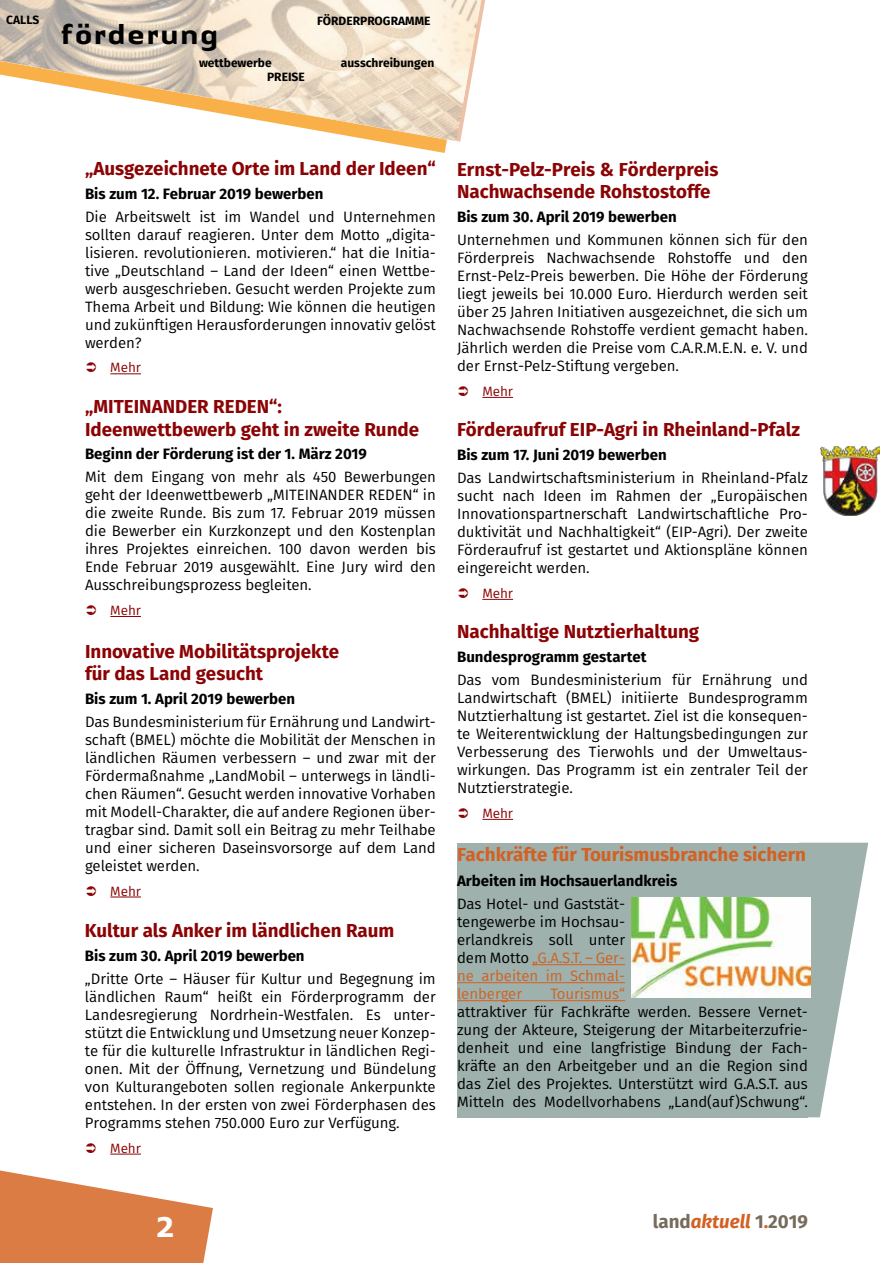
<style>
.page{position:relative;width:893px;height:1263px;background:#fff}
.page>*{position:absolute;margin:0;border:0;box-sizing:border-box;transform-origin:0 0}
.t1{font:500 30px "Authentic Sans LT";color:#000}
.t2{font:700 27px "Verdana";color:#fff}
.t3{font:700 18.75px/22.5px "Fira Sans";color:#8b0304}
.t4{font:700 18.75px "Fira Sans";color:#d26123}
.t5{font:700 18.75px "Fira Sans";color:#776c5c}
.t6{font:15px/18px "Fira Sans";letter-spacing:-.005em;color:#000;text-align:justify}
.t7{font:700 15px "Fira Sans";color:#000}
.t8{font:15px "Fira Sans";letter-spacing:-.005em;color:#d26123}
.t9{font:13.5px "Fira Sans";letter-spacing:-.01em;color:#8b0304}
.t10{font:700 12px "Fira Sans";color:#000}
.s1{color:#d26123}
.s2{font-style:italic;color:#d26123}
</style>
<div class="page">
<svg style="left:0;top:1170px;width:213px;height:93px"></svg>
<svg style="left:383px;top:142px;width:64px;height:11px"></svg>
<img style="left:0;top:0;width:482px;height:141px">
<img style="left:820px;top:446px;width:59px;height:70px">
<hr style="left:110px;top:897px;width:31px;height:1px;background:#8b0304">
<hr style="left:482px;top:397px;width:31px;height:1px;background:#8b0304">
<hr style="left:110px;top:373px;width:31px;height:1px;background:#8b0304">
<hr style="left:110px;top:616px;width:31px;height:1px;background:#8b0304">
<hr style="left:482px;top:599px;width:31px;height:1px;background:#8b0304">
<hr style="left:110px;top:1154px;width:31px;height:1px;background:#8b0304">
<hr style="left:482px;top:819px;width:31px;height:1px;background:#8b0304">
<svg style="left:808px;top:843px;width:60px;height:274px"></svg>
<div style="left:457px;top:843px;width:351px;height:275px;background:#9eb1ac"></div>
<hr style="left:532px;top:964px;width:93px;height:1px;background:#d26123">
<hr style="left:457px;top:982px;width:168px;height:1px;background:#d26123">
<hr style="left:457px;top:1000px;width:168px;height:1px;background:#d26123">
<svg style="left:631px;top:895px;width:179px;height:3px"></svg>
<img style="left:631px;top:898px;width:179px;height:99px">
<p class="t10" style="left:6px;top:10px;width:35px">CALLS</p>
<h1 class="t1" style="left:59px;top:15px;width:161px">förderung</h1>
<p class="t10" style="left:317px;top:11px;width:115px">FÖRDERPROGRAMME</p>
<p class="t10" style="left:199px;top:53px;width:74px">wettbewerbe</p>
<p class="t10" style="left:341px;top:53px;width:95px">ausschreibungen</p>
<p class="t10" style="left:267px;top:67px;width:39px">PREISE</p>
<p class="t3" style="left:85px;top:156px;width:352px">„Ausgezeichnete Orte im Land der Ideen“</p>
<p class="t7" style="left:85px;top:181px;width:240px">Bis zum 12. Februar 2019 bewerben</p>
<p class="t6" style="left:85px;top:207px;width:352px">Die Arbeitswelt ist im Wandel und Unternehmen sollten darauf reagieren. Unter dem Motto „digita&shy;lisieren. revolutionieren. motivieren.“ hat die Initia&shy;tive „Deutschland – Land der Ideen“ einen Wettbe&shy;werb ausgeschrieben. Gesucht werden Projekte zum Thema Arbeit und Bildung: Wie können die heutigen und zukünftigen Herausforderungen innovativ gelöst werden?</p>
<p class="t9" style="left:110px;top:358px;width:32px">Mehr</p>
<p class="t3" style="left:85px;top:394px;width:336px">„MITEINANDER REDEN“:<br>Ideenwettbewerb geht in zweite Runde</p>
<p class="t7" style="left:85px;top:441px;width:283px">Beginn der Förderung ist der 1. März 2019</p>
<p class="t6" style="left:85px;top:468px;width:352px">Mit dem Eingang von mehr als 450 Bewerbungen geht der Ideenwettbewerb „MITEINANDER REDEN“ in die zweite Runde. Bis zum 17. Februar 2019 müssen die Bewerber ein Kurzkonzept und den Kostenplan ihres Projektes einreichen. 100 davon werden bis Ende Februar 2019 ausgewählt. Eine Jury wird den Ausschreibungsprozess begleiten.</p>
<p class="t9" style="left:110px;top:600px;width:32px">Mehr</p>
<p class="t3" style="left:85px;top:638px;width:256px">Innovative Mobilitätsprojekte für das Land gesucht</p>
<p class="t7" style="left:85px;top:686px;width:212px">Bis zum 1. April 2019 bewerben</p>
<p class="t6" style="left:85px;top:712px;width:352px">Das Bundesministerium für Ernährung und Landwirt&shy;schaft (BMEL) möchte die Mobilität der Menschen in ländlichen Räumen verbessern – und zwar mit der Fördermaßnahme „LandMobil – unterwegs in ländli&shy;chen Räumen“. Gesucht werden innovative Vorhaben mit Modell-Charakter, die auf andere Regionen über&shy;tragbar sind. Damit soll ein Beitrag zu mehr Teilhabe und einer sicheren Daseinsvorsorge auf dem Land geleistet werden.</p>
<p class="t9" style="left:110px;top:881px;width:32px">Mehr</p>
<p class="t3" style="left:85px;top:918px;width:311px">Kultur als Anker im ländlichen Raum</p>
<p class="t7" style="left:85px;top:943px;width:221px">Bis zum 30. April 2019 bewerben</p>
<p class="t6" style="left:85px;top:969px;width:352px">„Dritte Orte – Häuser für Kultur und Begegnung im ländlichen Raum“ heißt ein Förderprogramm der Landesregierung Nordrhein-Westfalen. Es unter&shy;stützt die Entwicklung und Umsetzung neuer Konzep&shy;te für die kulturelle Infrastruktur in ländlichen Regi&shy;onen. Mit der Öffnung, Vernetzung und Bündelung von Kulturangeboten sollen regionale Ankerpunkte entstehen. In der ersten von zwei Förderphasen des Programms stehen 750.000 Euro zur Verfügung.</p>
<p class="t9" style="left:110px;top:1138px;width:32px">Mehr</p>
<p class="t3" style="left:457px;top:157px;width:263px">Ernst-Pelz-Preis &amp; Förderpreis<br>Nachwachsende Rohstostoffe</p>
<p class="t7" style="left:457px;top:204px;width:221px">Bis zum 30. April 2019 bewerben</p>
<p class="t6" style="left:457px;top:231px;width:352px">Unternehmen und Kommunen können sich für den Förderpreis Nachwachsende Rohstoffe und den Ernst-Pelz-Preis bewerben. Die Höhe der Förderung liegt jeweils bei 10.000 Euro. Hierdurch werden seit über 25 Jahren Initiativen ausgezeichnet, die sich um Nachwachsende Rohstoffe verdient gemacht haben.<br>Jährlich werden die Preise vom C.A.R.M.E.N. e. V. und der Ernst-Pelz-Stiftung vergeben.</p>
<p class="t9" style="left:482px;top:381px;width:32px">Mehr</p>
<p class="t3" style="left:457px;top:417px;width:344px">Förderaufruf EIP-Agri in Rheinland-Pfalz</p>
<p class="t7" style="left:457px;top:442px;width:211px">Bis zum 17. Juni 2019 bewerben</p>
<p class="t6" style="left:457px;top:469px;width:352px">Das Landwirtschaftsministerium in Rheinland-Pfalz sucht nach Ideen im Rahmen der „Europäischen Innovationspartnerschaft Landwirtschaftliche Pro&shy;duktivität und Nachhaltigkeit“ (EIP-Agri). Der zweite Förderaufruf ist gestartet und Aktionspläne können eingereicht werden.</p>
<p class="t9" style="left:482px;top:583px;width:32px">Mehr</p>
<p class="t3" style="left:457px;top:619px;width:244px">Nachhaltige Nutztierhaltung</p>
<p class="t7" style="left:457px;top:644px;width:191px">Bundesprogramm gestartet</p>
<p class="t6" style="left:457px;top:671px;width:352px">Das vom Bundesministerium für Ernährung und Landwirtschaft (BMEL) initiierte Bundesprogramm Nutztierhaltung ist gestartet. Ziel ist die konsequen&shy;te Weiterentwicklung der Haltungsbedingungen zur Verbesserung des Tierwohls und der Umweltaus&shy;wirkungen. Das Programm ist ein zentraler Teil der Nutztierstrategie.</p>
<p class="t9" style="left:482px;top:803px;width:32px">Mehr</p>
<p class="t4" style="left:457px;top:838px;width:350px">Fachkräfte für Tourismusbranche sichern</p>
<p class="t7" style="left:457px;top:868px;width:222px">Arbeiten im Hochsauerlandkreis</p>
<p class="t6" style="left:457px;top:894px;width:169px">Das Hotel- und Gaststät&shy;tengewerbe im Hochsau&shy;erlandkreis soll unter dem Motto <span class="s1">„G.A.S.T. – Ger&shy;ne arbeiten im Schmal&shy;lenberger</span></p>
<p class="t8" style="left:550px;top:983px;width:76px">Tourismus“</p>
<p class="t6" style="left:457px;top:1002px;width:352px">attraktiver für Fachkräfte werden. Bessere Vernet&shy;zung der Akteure, Steigerung der Mitarbeiterzufrie&shy;denheit und eine langfristige Bindung der Fach&shy;kräfte an den Arbeitgeber und an die Region sind das Ziel des Projektes. Unterstützt wird G.A.S.T. aus Mitteln des Modellvorhabens „Land(auf)Schwung“.</p>
<h2 class="t2" style="left:155px;top:1208px;width:21px">2</h2>
<p class="t5" style="left:653px;top:1206px;width:156px">land<span class="s2">aktuell</span> 1<span class="s1">.</span>2019</p>
</div>
